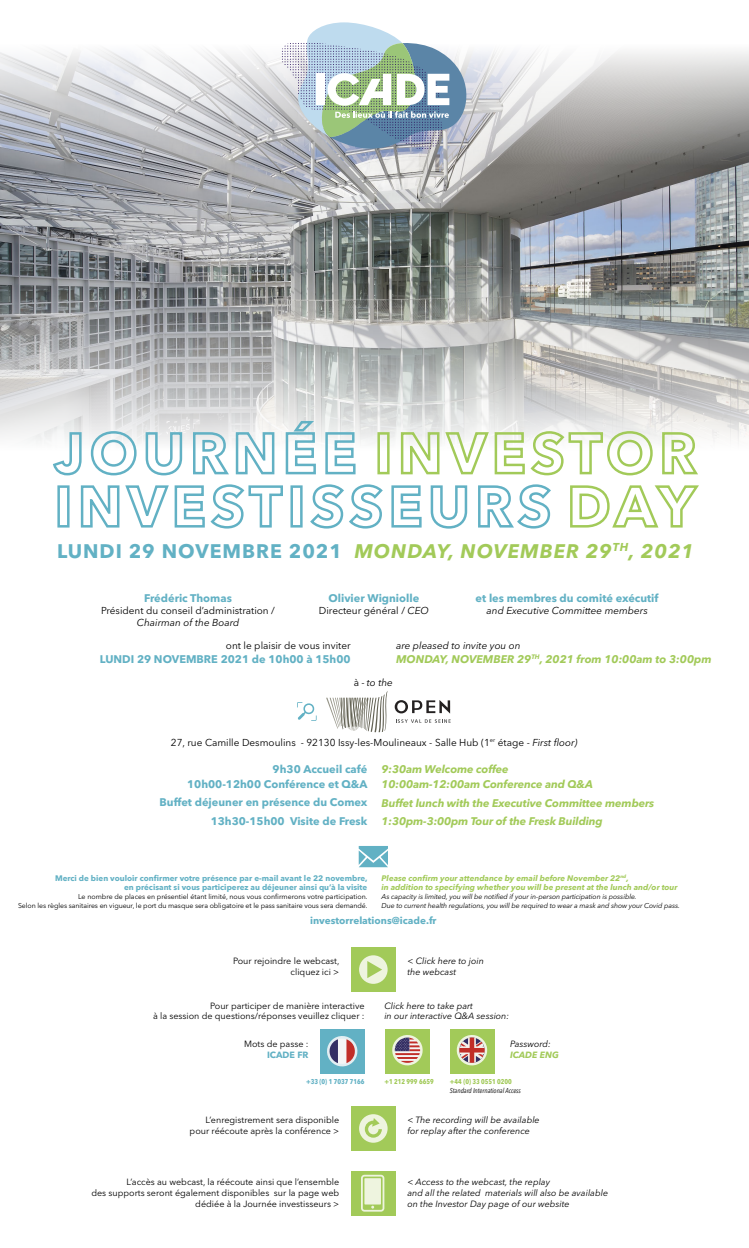
<style>
.page{position:relative;width:749px;height:1248px;background:#fff}
.page>*{position:absolute;margin:0;border:0;box-sizing:border-box;transform-origin:0 0}
.t1{font:italic 700 19.5px "Avenir Next LT Pro";letter-spacing:.05em;color:#a2ca59}
.t2{font:700 11px/14.6px "Avenir Next LT Pro";color:#62b1c4;text-align:right}
.t3{font:italic 700 11px/14.6px "Avenir Next LT Pro";letter-spacing:-.01em;color:#a2ca59}
.t4{font:10px "Avenir Next LT Pro";color:#000}
.t5{font:italic 10px "Avenir Next LT Pro";color:#000}
.t6{font:700 10px "Avenir Next LT Pro";color:#62b1c4}
.t7{font:9px/10.8px "Avenir Next LT Pro";color:#000;text-align:right}
.t8{font:italic 9px/10.8px "Avenir Next LT Pro";color:#000}
.t9{font:italic 700 9px "Avenir Next LT Pro";color:#a2ca59}
.t10{font:700 9px "Avenir Next LT Pro";color:#62b1c4}
.t11{font:700 8px/9px "Avenir Next LT Pro";color:#62b1c4;text-align:right}
.t12{font:italic 700 8px/9px "Avenir Next LT Pro";color:#a2ca59}
.t13{font:7px/9px "Avenir Next LT Pro";letter-spacing:-.01em;color:#000;text-align:right}
.t14{font:italic 7px/9px "Avenir Next LT Pro";letter-spacing:-.01em;color:#000}
.t15{font:700 condensed 7px "Avenir Next LT Pro";color:#a2ca59}
.t16{font:italic condensed 7px "Avenir Next LT Pro";color:#000}
.t17{font:700 condensed 7px "Avenir Next LT Pro";color:#62b1c4}
.s1{font-style:normal;color:#62b1c4}
.s2{font-style:italic}
.s3{font-style:normal}
</style>
<div class="page">
<img style="left:0;top:165px;width:748px;height:107px">
<div style="left:351px;top:947px;width:44px;height:44px;background:#a2ca59"></div>
<div style="left:359px;top:955px;width:28px;height:28px;background:#eef4df;border-radius:50%"></div>
<svg style="left:367px;top:961px;width:15px;height:17px"></svg>
<div style="left:450px;top:1028px;width:44px;height:45px;background:#a2ca59"></div>
<svg style="left:456px;top:1035px;width:32px;height:31px"></svg>
<div style="left:385px;top:1028px;width:44px;height:45px;background:#a2ca59"></div>
<svg style="left:392px;top:1035px;width:31px;height:31px"></svg>
<div style="left:320px;top:1028px;width:44px;height:45px;background:#62b1c4"></div>
<svg style="left:327px;top:1036px;width:31px;height:31px"></svg>
<div style="left:351px;top:1105px;width:44px;height:45px;background:#a2ca59"></div>
<div style="left:359px;top:1114px;width:28px;height:28px;background:#eef4df;border-radius:50%"></div>
<svg style="left:364px;top:1117px;width:18px;height:20px"></svg>
<svg style="left:297px;top:702px;width:19px;height:18px"></svg>
<svg style="left:326px;top:691px;width:62px;height:41px"></svg>
<svg style="left:394px;top:700px;width:56px;height:13px"></svg>
<svg style="left:396px;top:719px;width:54px;height:3px"></svg>
<svg style="left:0;top:272px;width:748px;height:256px"></svg>
<div style="left:377px;top:432px;width:12px;height:42px;border:2px solid #a2ca59"></div>
<svg style="left:399px;top:430px;width:254px;height:46px"></svg>
<svg style="left:660px;top:431px;width:39px;height:45px"></svg>
<svg style="left:568px;top:483px;width:132px;height:45px"></svg>
<svg style="left:51px;top:431px;width:32px;height:45px"></svg>
<svg style="left:90px;top:430px;width:48px;height:46px"></svg>
<svg style="left:144px;top:431px;width:39px;height:45px"></svg>
<svg style="left:192px;top:431px;width:83px;height:45px"></svg>
<svg style="left:284px;top:418px;width:33px;height:57px"></svg>
<svg style="left:324px;top:431px;width:33px;height:44px"></svg>
<div style="left:57px;top:485px;width:13px;height:42px;border:2px solid #62b1c4"></div>
<svg style="left:80px;top:483px;width:204px;height:46px"></svg>
<div style="left:290px;top:485px;width:12px;height:42px;border:2px solid #62b1c4"></div>
<svg style="left:308px;top:483px;width:76px;height:46px"></svg>
<svg style="left:390px;top:484px;width:33px;height:44px"></svg>
<svg style="left:429px;top:484px;width:39px;height:45px"></svg>
<svg style="left:476px;top:483px;width:76px;height:46px"></svg>
<svg style="left:0;top:49px;width:748px;height:116px"></svg>
<svg style="left:282px;top:22px;width:185px;height:127px"></svg>
<svg style="left:358px;top:846px;width:30px;height:21px"></svg>
<div style="left:351px;top:1170px;width:44px;height:45px;background:#a2ca59"></div>
<svg style="left:361px;top:1174px;width:23px;height:37px"></svg>
<h1 class="t1" style="left:57px;top:539px;width:638px"><span class="s1">LUNDI 29 NOVEMBRE 2021</span> MONDAY, NOVEMBER 29<sup>TH</sup>, 2021</h1>
<p class="t2" style="left:144px;top:590px;width:89px">Frédéric Thomas</p>
<p class="t4" style="left:101px;top:604px;width:175px">Président du conseil d’administration /</p>
<p class="t5" style="left:137px;top:616px;width:104px">Chairman of the Board</p>
<p class="t2" style="left:328px;top:590px;width:92px">Olivier Wigniolle</p>
<p class="t4" style="left:319px;top:604px;width:111px">Directeur général / <span class="s2">CEO</span></p>
<p class="t2" style="left:475px;top:590px;width:184px">et les membres du comité exécutif</p>
<p class="t5" style="left:486px;top:604px;width:163px">and Executive Committee members</p>
<p class="t4" style="left:226px;top:639px;width:126px">ont le plaisir de vous inviter</p>
<p class="t2" style="left:100px;top:651px;width:252px">LUNDI 29 NOVEMBRE 2021 de 10h00 à 15h00</p>
<p class="t5" style="left:396px;top:639px;width:126px">are pleased to invite you on</p>
<p class="t3" style="left:396px;top:651px;width:317px">MONDAY, NOVEMBER 29<sup>TH</sup>, 2021 from 10:00am to 3:00pm</p>
<p class="t5" style="left:353px;top:676px;width:41px"><span class="s3">à -</span> to the</p>
<p class="t4" style="left:171px;top:736px;width:408px">27, rue Camille Desmoulins - 92130 Issy-les-Moulineaux - Salle Hub (1<sup>er</sup> étage - <span class="s2">First floor)</span></p>
<p class="t2" style="left:187px;top:761px;width:182px">9h30 Accueil café<br>10h00-12h00 Conférence et Q&amp;A</p>
<p class="t2" style="left:159px;top:793px;width:209px;line-height:18.9px">Buffet déjeuner en présence du Comex<br>13h30-15h00 Visite de Fresk</p>
<p class="t3" style="left:381px;top:761px;width:213px">9:30am Welcome coffee<br>10:00am-12:00am Conference and Q&amp;A</p>
<p class="t3" style="left:381px;top:793px;width:274px;line-height:18.9px">Buffet lunch with the Executive Committee members<br>1:30pm-3:00pm Tour of the Fresk Building</p>
<p class="t11" style="left:55px;top:873px;width:314px">Merci de bien vouloir confirmer votre présence par e-mail avant le 22 novembre, en précisant si vous participerez au déjeuner ainsi qu’à la visite</p>
<p class="t13" style="left:18px;top:891px;width:351px">Le nombre de places en présentiel étant limité, nous vous confirmerons votre participation.<br>Selon les règles sanitaires en vigueur, le port du masque sera obligatoire et le pass sanitaire vous sera demandé.</p>
<p class="t12" style="left:381px;top:873px;width:297px">Please confirm your attendance by email before November 22<sup>nd</sup>,<br>in addition to specifying whether you will be present at the lunch and/or tour</p>
<p class="t14" style="left:381px;top:891px;width:300px">As capacity is limited, you will be notified if your in-person participation is possible.<br>Due to current health regulations, you will be required to wear a mask and show your Covid pass.</p>
<p class="t6" style="left:310px;top:914px;width:128px">investorrelations@icade.fr</p>
<p class="t7" style="left:233px;top:955px;width:108px">Pour rejoindre le webcast, cliquez ici &gt;</p>
<p class="t8" style="left:407px;top:955px;width:78px">&lt; Click here to join the webcast</p>
<p class="t7" style="left:153px;top:999px;width:213px">Pour participer de manière interactive<br>à la session de questions/réponses veuillez cliquer :</p>
<p class="t7" style="left:244px;top:1038px;width:66px">Mots de passe :</p>
<p class="t10" style="left:267px;top:1049px;width:43px">ICADE FR</p>
<p class="t8" style="left:384px;top:999px;width:126px">Click here to take part<br>in our interactive Q&amp;A session:</p>
<p class="t8" style="left:510px;top:1038px;width:42px">Password:</p>
<p class="t9" style="left:510px;top:1049px;width:50px">ICADE ENG</p>
<p class="t17" style="left:306px;top:1077px;width:60px">+33 (0) 1 7037 7166</p>
<p class="t15" style="left:384px;top:1077px;width:51px">+1 212 999 6659</p>
<p class="t15" style="left:450px;top:1077px;width:63px">+44 (0) 33 0551 0200</p>
<p class="t16" style="left:450px;top:1085px;width:72px">Standard International Access</p>
<p class="t7" style="left:189px;top:1114px;width:151px">L’enregistrement sera disponible pour réécoute après la conférence &gt;</p>
<p class="t8" style="left:407px;top:1114px;width:134px">&lt; The recording will be available for replay after the conference</p>
<p class="t7" style="left:91px;top:1176px;width:249px">L’accès au webcast, la réécoute ainsi que l’ensemble<br>des supports seront également disponibles sur la page web dédiée à la Journée investisseurs &gt;</p>
<p class="t8" style="left:407px;top:1176px;width:202px">&lt; Access to the webcast, the replay<br>and all the related materials will also be available on the Investor Day page of our website</p>
</div>
